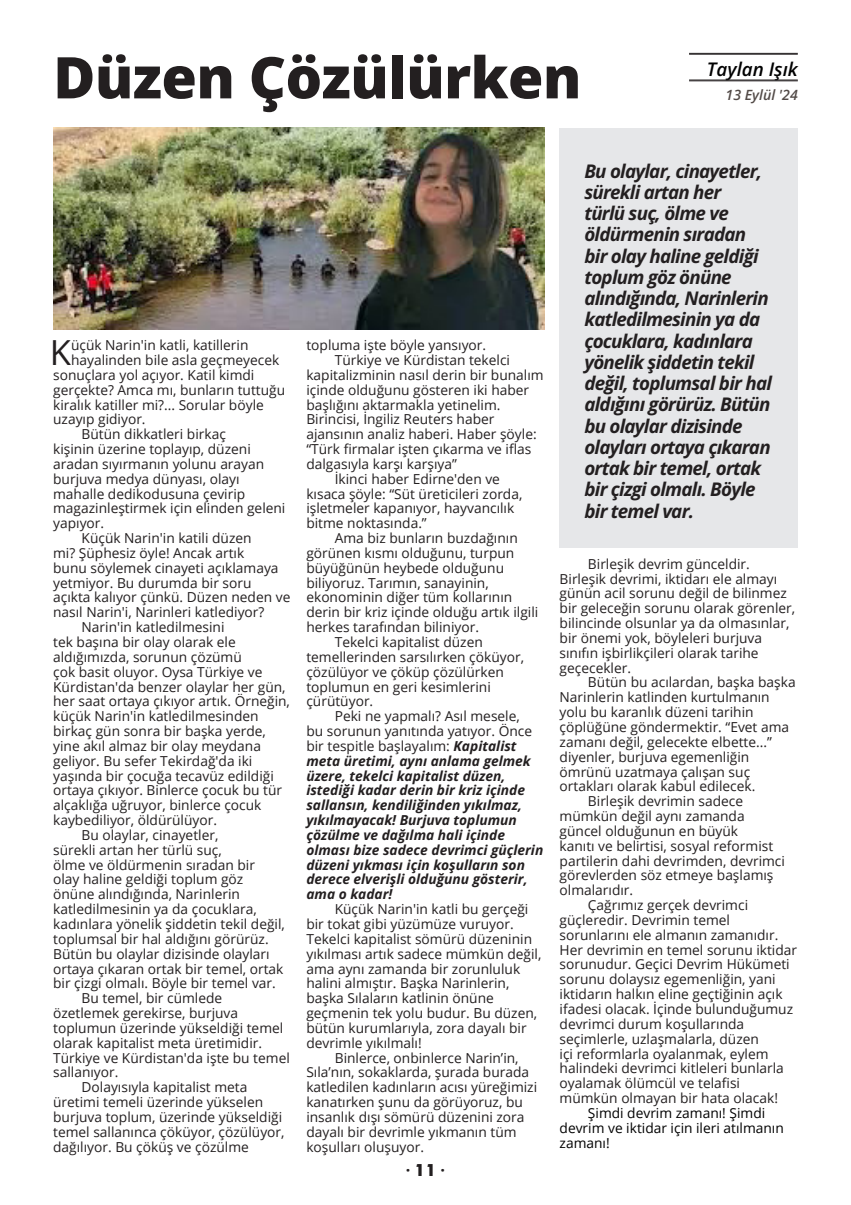
<style>
.page{position:relative;width:851px;height:1205px;background:#fff}
.page>*{position:absolute;margin:0;border:0;box-sizing:border-box;transform-origin:0 0}
.t1{font:800 57.5px "Open Sans";letter-spacing:-.01em;color:#231f20}
.t2{font:34.5px "Open Sans";color:#231f20}
.t3{font:italic 700 18.75px/21.2px "Open Sans";letter-spacing:-.04em;color:#231f20}
.MB_icyazi{font:italic 600 18.75px "Open Sans";color:#000}
.t4{font:700 16.25px "Open Sans";color:#231f20}
.MB_icyazi-2{font:italic 600 14.12px "Open Sans";color:#524a47}
.t5{font:13.75px/14.9px "Open Sans";color:#231f20}
.t6{font:italic 700 13.75px/14.9px "Open Sans";color:#231f20}
.t7{font:13.75px/14.9px "Open Sans";color:#000}
.s1{font-weight:400;font-style:normal}
.s2{font-family:"Revue BT";font-weight:400}
</style>
<div class="page">
<hr style="left:689px;top:53px;width:108px;height:1px;background:#231f20">
<hr style="left:689px;top:54px;width:108px;height:1px;background:#231f20">
<hr style="left:689px;top:80px;width:108px;height:1px;background:#231f20">
<hr style="left:689px;top:81px;width:108px;height:1px;background:#231f20">
<div style="left:559px;top:128px;width:238px;height:419px;background:#e6e7e9"></div>
<img style="left:53px;top:128px;width:491px;height:201px">
<p class="t1" style="left:53px;top:34px;width:529px">Düzen Çözülürken</p>
<p class="MB_icyazi" style="left:706px;top:56px;width:92px">Taylan Işık</p>
<p class="MB_icyazi-2" style="left:725px;top:85px;width:74px">13 Eylül '24</p>
<p class="t2" style="left:50px;top:329px;width:23px">K</p>
<p class="t5" style="left:71px;top:337px;width:179px">üçük Narin'in katli, katillerin</p>
<p class="t5" style="left:71px;top:352px;width:210px">hayalinden bile asla geçmeyecek</p>
<p class="t5" style="left:53px;top:367px;width:203px">sonuçlara yol açıyor. Katil kimdi</p>
<p class="t5" style="left:53px;top:382px;width:233px">gerçekte? Amca mı, bunların tuttuğu</p>
<p class="t5" style="left:53px;top:397px;width:212px">kiralık katiller mi?... Sorular böyle</p>
<p class="t5" style="left:53px;top:412px;width:94px">uzayıp gidiyor.</p>
<p class="t5" style="left:53px;top:426px;width:234px;text-indent:28px">Bütün dikkatleri birkaç<br>kişinin üzerine toplayıp, düzeni aradan sıyırmanın yolunu arayan burjuva medya dünyası, olayı mahalle dedikodusuna çevirip magazinleştirmek için elinden geleni yapıyor.</p>
<p class="t5" style="left:53px;top:530px;width:239px;text-indent:28px">Küçük Narin'in katili düzen<br>mi? Şüphesiz öyle! Ancak artık<br>bunu söylemek cinayeti açıklamaya yetmiyor. Bu durumda bir soru açıkta kalıyor çünkü. Düzen neden ve nasıl Narin'i, Narinleri katlediyor?</p>
<p class="t5" style="left:53px;top:619px;width:238px;text-indent:28px">Narin'in katledilmesini<br>tek başına bir olay olarak ele aldığımızda, sorunun çözümü<br>çok basit oluyor. Oysa Türkiye ve Kürdistan'da benzer olaylar her gün, her saat ortaya çıkıyor artık. Örneğin, küçük Narin'in katledilmesinden birkaç gün sonra bir başka yerde, yine akıl almaz bir olay meydana geliyor. Bu sefer Tekirdağ'da iki yaşında bir çocuğa tecavüz edildiği ortaya çıkıyor. Binlerce çocuk bu tür alçaklığa uğruyor, binlerce çocuk kaybediliyor, öldürülüyor.</p>
<p class="t5" style="left:53px;top:827px;width:233px;text-indent:28px">Bu olaylar, cinayetler,<br>sürekli artan her türlü suç,<br>ölme ve öldürmenin sıradan bir<br>olay haline geldiği toplum göz önüne alındığında, Narinlerin katledilmesinin ya da çocuklara, kadınlara yönelik şiddetin tekil değil, toplumsal bir hal aldığını görürüz.<br>Bütün bu olaylar dizisinde olayları ortaya çıkaran ortak bir temel, ortak bir çizgi olmalı. Böyle bir temel var.</p>
<p class="t5" style="left:53px;top:990px;width:238px;text-indent:28px">Bu temel, bir cümlede özetlemek gerekirse, burjuva toplumun üzerinde yükseldiği temel olarak kapitalist meta üretimidir.<br>Türkiye ve Kürdistan'da işte bu temel sallanıyor.</p>
<p class="t5" style="left:53px;top:1079px;width:233px;text-indent:28px">Dolayısıyla kapitalist meta üretimi temeli üzerinde yükselen burjuva toplum, üzerinde yükseldiği temel sallanınca çöküyor, çözülüyor, dağılıyor. Bu çöküş ve çözülme</p>
<p class="t5" style="left:306px;top:337px;width:181px">topluma işte böyle yansıyor.</p>
<p class="t5" style="left:306px;top:352px;width:239px;text-indent:28px">Türkiye ve Kürdistan tekelci kapitalizminin nasıl derin bir bunalım içinde olduğunu gösteren iki haber başlığını aktarmakla yetinelim.<br>Birincisi, İngiliz Reuters haber ajansının analiz haberi. Haber şöyle: “Türk firmalar işten çıkarma ve iflas dalgasıyla karşı karşıya”</p>
<p class="t5" style="left:306px;top:471px;width:217px;text-indent:28px">İkinci haber Edirne'den ve kısaca şöyle: “Süt üreticileri zorda, işletmeler kapanıyor, hayvancılık bitme noktasında.”</p>
<p class="t5" style="left:306px;top:530px;width:233px;text-indent:28px">Ama biz bunların buzdağının görünen kısmı olduğunu, turpun büyüğünün heybede olduğunu biliyoruz. Tarımın, sanayinin, ekonominin diğer tüm kollarının derin bir kriz içinde olduğu artık ilgili herkes tarafından biliniyor.</p>
<p class="t5" style="left:306px;top:634px;width:219px;text-indent:28px">Tekelci kapitalist düzen temellerinden sarsılırken çöküyor, çözülüyor ve çöküp çözülürken toplumun en geri kesimlerini çürütüyor.</p>
<p class="t6" style="left:306px;top:708px;width:238px;text-indent:28px"><span class="s1">Peki ne yapmalı? Asıl mesele,<br>bu sorunun yanıtında yatıyor. Önce bir tespitle başlayalım:</span> Kapitalist meta üretimi, aynı anlama gelmek üzere, tekelci kapitalist düzen, istediği kadar derin bir kriz içinde sallansın, kendiliğinden yıkılmaz, yıkılmayacak! Burjuva toplumun çözülme ve dağılma hali içinde olması bize sadece devrimci güçlerin düzeni yıkması için koşulların son derece elverişli olduğunu gösterir, ama o kadar!</p>
<p class="t5" style="left:306px;top:901px;width:236px;text-indent:28px">Küçük Narin'in katli bu gerçeği bir tokat gibi yüzümüze vuruyor.<br>Tekelci kapitalist sömürü düzeninin yıkılması artık sadece mümkün değil, ama aynı zamanda bir zorunluluk halini almıştır. Başka Narinlerin, başka Sılaların katlinin önüne geçmenin tek yolu budur. Bu düzen, bütün kurumlarıyla, zora dayalı bir devrimle yıkılmalı!</p>
<p class="t5" style="left:306px;top:1050px;width:232px;text-indent:28px">Binlerce, onbinlerce Narin’in, Sıla’nın, sokaklarda, şurada burada katledilen kadınların acısı yüreğimizi kanatırken şunu da görüyoruz, bu insanlık dışı sömürü düzenini zora dayalı bir devrimle yıkmanın tüm koşulları oluşuyor.</p>
<p class="t4" style="left:406px;top:1159px;width:41px">· <span class="s2">11</span> ·</p>
<p class="t3" style="left:584px;top:160px;width:189px">Bu olaylar, cinayetler, sürekli artan her<br>türlü suç, ölme ve öldürmenin sıradan bir olay haline geldiği toplum göz önüne alındığında, Narinlerin katledilmesinin ya da çocuklara, kadınlara yönelik şiddetin tekil değil, toplumsal bir hal aldığını görürüz. Bütün bu olaylar dizisinde olayları ortaya çıkaran ortak bir temel, ortak bir çizgi olmalı. Böyle bir temel var.</p>
<p class="t5" style="left:559px;top:556px;width:237px;text-indent:28px">Birleşik devrim günceldir.<br>Birleşik devrimi, iktidarı ele almayı günün acil sorunu değil de bilinmez bir geleceğin sorunu olarak görenler, bilincinde olsunlar ya da olmasınlar, bir önemi yok, böyleleri burjuva sınıfın işbirlikçileri olarak tarihe geçecekler.</p>
<p class="t5" style="left:559px;top:675px;width:237px;text-indent:28px">Bütün bu acılardan, başka başka Narinlerin katlinden kurtulmanın yolu bu karanlık düzeni tarihin çöplüğüne göndermektir. “Evet ama zamanı değil, gelecekte elbette...” diyenler, burjuva egemenliğin ömrünü uzatmaya çalışan suç ortakları olarak kabul edilecek.</p>
<p class="t5" style="left:559px;top:793px;width:227px;text-indent:28px">Birleşik devrimin sadece mümkün değil aynı zamanda güncel olduğunun en büyük<br>kanıtı ve belirtisi, sosyal reformist partilerin dahi devrimden, devrimci görevlerden söz etmeye başlamış olmalarıdır.</p>
<p class="t5" style="left:559px;top:897px;width:239px;text-indent:28px">Çağrımız gerçek devrimci güçleredir. Devrimin temel sorunlarını ele almanın zamanıdır.<br>Her devrimin en temel sorunu iktidar sorunudur. Geçici Devrim Hükümeti sorunu dolaysız egemenliğin, yani iktidarın halkın eline geçtiğinin açık ifadesi olacak. İçinde bulunduğumuz devrimci durum koşullarında seçimlerle, uzlaşmalarla, düzen<br>içi reformlarla oyalanmak, eylem halindeki devrimci kitleleri bunlarla oyalamak ölümcül ve telafisi mümkün olmayan bir hata olacak!</p>
<p class="t7" style="left:559px;top:1105px;width:226px;text-indent:28px">Şimdi devrim zamanı! Şimdi devrim ve iktidar için ileri atılmanın zamanı!</p>
</div>
